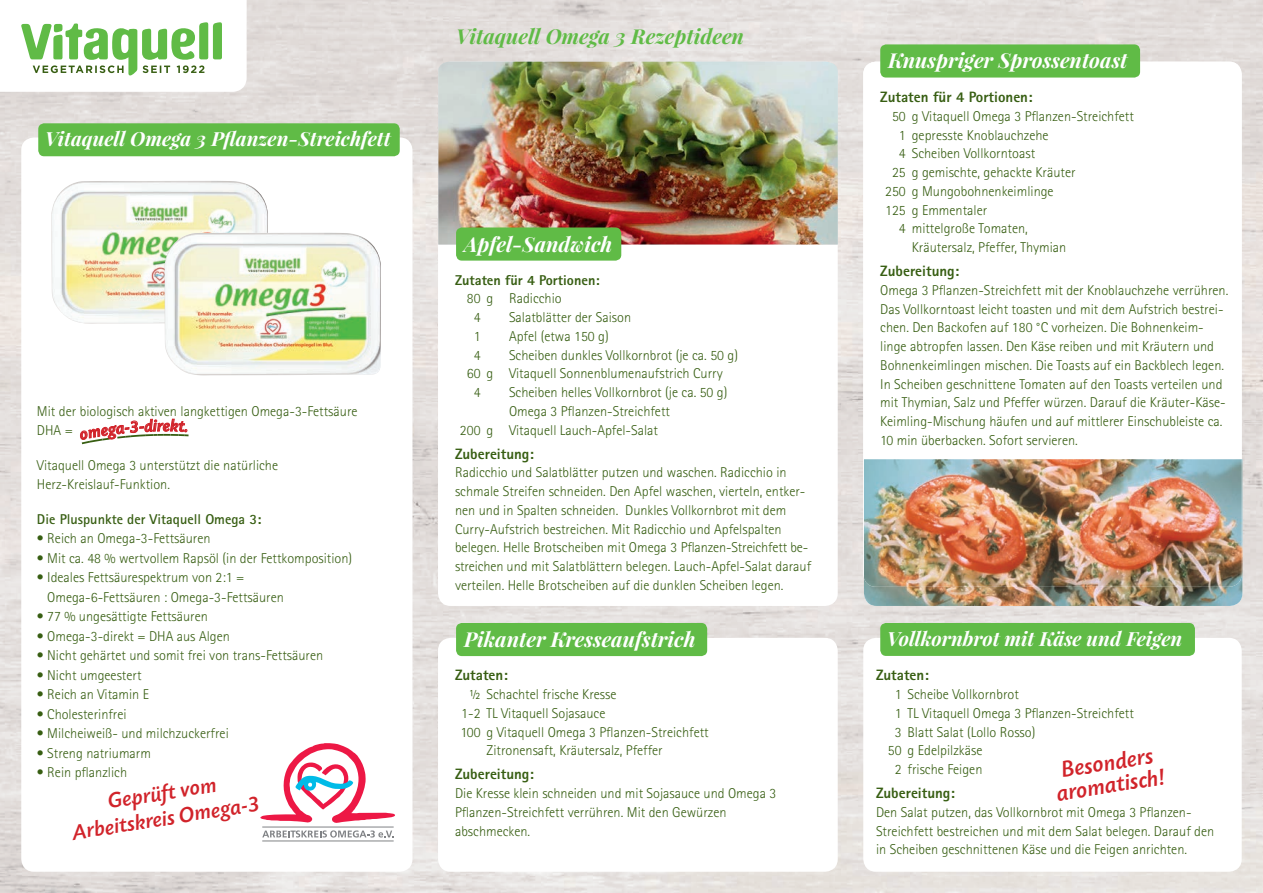
<style>
.page{position:relative;width:1263px;height:893px;background:#fff}
.page>*{position:absolute;margin:0;border:0;box-sizing:border-box;transform-origin:0 0}
.t1{font:24px/22.5px "Today SB Med Ita";color:#d1232a;text-align:center}
.t2{font:22.5px/25.5px "Today SB Med Ita";color:#d1232a;text-align:center}
.t3{font:italic 700 20.55px "Playfair Display";color:#fff}
.t4{font:italic 700 20.55px "Playfair Display";color:#60bb46}
.t5{font:italic 700 19.5px "Playfair Display";color:#fff}
.t6{font:17.25px "Today SB Med Ita";color:#d1232a}
.t7{font:800 15px "Rotis Sans Serif";color:#375e12}
.t8{font:300 14.25px/18.8px "Rotis Sans Serif";color:#375e12}
.t9{font:700 14.25px "Rotis Sans Serif";color:#375e12}
.t10{font:800 14.25px "Rotis Sans Serif";color:#375e12}
</style>
<div class="page">
<img style="left:0;top:0;width:1263px;height:893px">
<div style="left:438px;top:62px;width:400px;height:544px;background:#fff;border-radius:13px"></div>
<div style="left:438px;top:638px;width:400px;height:234px;background:#fff;border-radius:13px"></div>
<img style="left:438px;top:62px;width:400px;height:182px">
<div style="left:456px;top:227px;width:165px;height:34px;background:#60bb46;border-radius:6px"></div>
<div style="left:456px;top:623px;width:251px;height:33px;background:#60bb46;border-radius:6px"></div>
<div style="left:21px;top:137px;width:391px;height:735px;background:#fff;border-radius:13px"></div>
<div style="left:38px;top:123px;width:362px;height:33px;background:#60bb46;border-radius:6px"></div>
<svg style="left:0;top:0;width:247px;height:92px"></svg>
<div style="left:863px;top:62px;width:379px;height:525px;background:#fff;border-radius:13px"></div>
<img style="left:864px;top:587px;width:378px;height:19px">
<img style="left:864px;top:459px;width:378px;height:128px">
<img style="left:51px;top:181px;width:217px;height:143px">
<svg style="left:262px;top:830px;width:131px;height:8px"></svg>
<hr style="left:262px;top:841px;width:132px;height:1px;background:#808285">
<hr style="left:262px;top:827px;width:132px;height:1px;background:#808285">
<svg style="left:260px;top:743px;width:135px;height:80px"></svg>
<img style="left:165px;top:233px;width:216px;height:142px">
<div style="left:880px;top:44px;width:260px;height:34px;background:#60bb46;border-radius:6px"></div>
<div style="left:863px;top:638px;width:379px;height:234px;background:#fff;border-radius:13px"></div>
<div style="left:880px;top:623px;width:315px;height:33px;background:#60bb46;border-radius:6px"></div>
<svg style="left:80px;top:418px;width:108px;height:27px"></svg>
<h3 class="t5" style="left:45px;top:126px;width:347px">Vitaquell Omega 3 Pflanzen-Streichfett</h3>
<p class="t8" style="left:37px;top:401px;width:322px;line-height:19.5px">Mit der biologisch aktiven langkettigen Omega-3-Fettsäure<br>DHA =</p>
<p class="t8" style="left:37px;top:455px;width:243px;line-height:19.5px">Vitaquell Omega 3 unterstützt die natürliche<br>Herz-Kreislauf-Funktion.</p>
<p class="t9" style="left:37px;top:510px;width:226px">Die Pluspunkte der Vitaquell Omega 3:</p>
<p class="t8" style="left:37px;top:529px;width:175px">• Reich an Omega-3-Fettsäuren</p>
<p class="t8" style="left:37px;top:549px;width:317px">• Mit ca. 48 % wertvollem Rapsöl (in der Fettkomposition)</p>
<p class="t8" style="left:47px;top:568px;width:238px;line-height:19.5px;text-indent:-10px">• Ideales Fettsäurespektrum von 2:1 =<br>Omega-6-Fettsäuren : Omega-3-Fettsäuren</p>
<p class="t8" style="left:37px;top:607px;width:172px">• 77 % ungesättigte Fettsäuren</p>
<p class="t8" style="left:37px;top:627px;width:194px">• Omega-3-direkt = DHA aus Algen</p>
<p class="t8" style="left:37px;top:646px;width:288px">• Nicht gehärtet und somit frei von trans-Fettsäuren</p>
<p class="t8" style="left:37px;top:666px;width:106px">• Nicht umgeestert</p>
<p class="t8" style="left:37px;top:685px;width:114px">• Reich an Vitamin E</p>
<p class="t8" style="left:37px;top:705px;width:91px">• Cholesterinfrei</p>
<p class="t8" style="left:37px;top:724px;width:193px">• Milcheiweiß- und milchzuckerfrei</p>
<p class="t8" style="left:37px;top:744px;width:115px">• Streng natriumarm</p>
<p class="t8" style="left:37px;top:763px;width:92px">• Rein pflanzlich</p>
<p class="t6" style="left:163px;top:416px;width:9px">e</p>
<h2 class="t2" style="left:67px;top:795px;width:191px;rotate:-9deg">Geprüft vom<br>Arbeitskreis Omega-3</h2>
<h3 class="t4" style="left:456px;top:23px;width:289px">Vitaquell Omega 3 Rezeptideen</h3>
<h3 class="t3" style="left:464px;top:230px;width:150px">Apfel-Sandwich</h3>
<p class="t10" style="left:455px;top:271px;width:146px">Zutaten für 4 Portionen:</p>
<p class="t8" style="left:474px;top:289px;width:90px;text-indent:-7px">80 g Radicchio<br>4</p>
<p class="t8" style="left:509px;top:308px;width:124px">Salatblätter der Saison</p>
<p class="t8" style="left:474px;top:327px;width:8px">1</p>
<p class="t8" style="left:509px;top:327px;width:101px">Apfel (etwa 150 g)</p>
<p class="t8" style="left:474px;top:345px;width:8px">4</p>
<p class="t8" style="left:509px;top:345px;width:230px">Scheiben dunkles Vollkornbrot (je ca. 50 g)</p>
<p class="t8" style="left:467px;top:364px;width:257px">60 g Vitaquell Sonnenblumenaufstrich Curry</p>
<p class="t8" style="left:474px;top:383px;width:8px">4</p>
<p class="t8" style="left:509px;top:383px;width:220px">Scheiben helles Vollkornbrot (je ca. 50 g)</p>
<p class="t8" style="left:509px;top:402px;width:162px">Omega 3 Pflanzen-Streichfett</p>
<p class="t8" style="left:460px;top:420px;width:200px">200 g Vitaquell Lauch-Apfel-Salat</p>
<p class="t7" style="left:455px;top:444px;width:80px">Zubereitung:</p>
<p class="t8" style="left:455px;top:463px;width:358px">Radicchio und Salatblätter putzen und waschen. Radicchio in schmale Streifen schneiden. Den Apfel waschen, vierteln, entker&shy;nen und in Spalten schneiden. Dunkles Vollkornbrot mit dem Curry-Aufstrich bestreichen. Mit Radicchio und Apfelspalten belegen. Helle Brotscheiben mit Omega 3 Pflanzen-Streichfett be&shy;streichen und mit Salatblättern belegen. Lauch-Apfel-Salat darauf verteilen. Helle Brotscheiben auf die dunklen Scheiben legen.</p>
<h3 class="t3" style="left:464px;top:625px;width:233px">Pikanter Kresseaufstrich</h3>
<p class="t7" style="left:455px;top:666px;width:54px">Zutaten:</p>
<p class="t8" style="left:469px;top:685px;width:149px">½ Schachtel frische Kresse</p>
<p class="t8" style="left:461px;top:704px;width:146px">1-2 TL Vitaquell Sojasauce</p>
<p class="t8" style="left:460px;top:722px;width:250px">100 g Vitaquell Omega 3 Pflanzen-Streichfett</p>
<p class="t8" style="left:486px;top:741px;width:178px">Zitronensaft, Kräutersalz, Pfeffer</p>
<p class="t7" style="left:455px;top:765px;width:80px">Zubereitung:</p>
<p class="t8" style="left:455px;top:784px;width:323px">Die Kresse klein schneiden und mit Sojasauce und Omega 3<br>Pflanzen-Streichfett verrühren. Mit den Gewürzen abschmecken.</p>
<h3 class="t3" style="left:888px;top:47px;width:241px">Knuspriger Sprossentoast</h3>
<p class="t7" style="left:880px;top:87px;width:154px">Zutaten für 4 Portionen:</p>
<p class="t8" style="left:892px;top:107px;width:243px">50 g Vitaquell Omega 3 Pflanzen-Streichfett</p>
<p class="t8" style="left:899px;top:125px;width:151px">1 gepresste Knoblauchzehe</p>
<p class="t8" style="left:899px;top:144px;width:138px">4 Scheiben Vollkorntoast</p>
<p class="t8" style="left:892px;top:163px;width:185px">25 g gemischte, gehackte Kräuter</p>
<p class="t8" style="left:885px;top:182px;width:170px">250 g Mungobohnenkeimlinge</p>
<p class="t8" style="left:885px;top:200px;width:104px">125 g Emmentaler</p>
<p class="t8" style="left:899px;top:219px;width:130px">4 mittelgroße Tomaten,</p>
<p class="t8" style="left:912px;top:238px;width:156px">Kräutersalz, Pfeffer, Thymian</p>
<p class="t7" style="left:880px;top:261px;width:80px">Zubereitung:</p>
<p class="t8" style="left:880px;top:281px;width:350px">Omega 3 Pflanzen-Streichfett mit der Knoblauchzehe verrühren.<br>Das Vollkorntoast leicht toasten und mit dem Aufstrich bestrei&shy;chen. Den Backofen auf 180 °C vorheizen. Die Bohnenkeim&shy;linge abtropfen lassen. Den Käse reiben und mit Kräutern und Bohnenkeimlingen mischen. Die Toasts auf ein Backblech legen.<br>In Scheiben geschnittene Tomaten auf den Toasts verteilen und mit Thymian, Salz und Pfeffer würzen. Darauf die Kräuter-Käse-Keimling-Mischung häufen und auf mittlerer Einschubleiste ca.<br>10 min überbacken. Sofort servieren.</p>
<h3 class="t5" style="left:887px;top:625px;width:297px">Vollkornbrot mit Käse und Feigen</h3>
<p class="t7" style="left:876px;top:666px;width:54px">Zutaten:</p>
<p class="t8" style="left:895px;top:685px;width:126px">1 Scheibe Vollkornbrot</p>
<p class="t8" style="left:895px;top:704px;width:241px">1 TL Vitaquell Omega 3 Pflanzen-Streichfett</p>
<p class="t8" style="left:895px;top:722px;width:142px">3 Blatt Salat (Lollo Rosso)</p>
<p class="t8" style="left:888px;top:741px;width:96px">50 g Edelpilzkäse</p>
<p class="t8" style="left:895px;top:760px;width:89px">2 frische Feigen</p>
<p class="t7" style="left:876px;top:783px;width:80px">Zubereitung:</p>
<p class="t8" style="left:876px;top:803px;width:340px">Den Salat putzen, das Vollkornbrot mit Omega 3 Pflanzen-<br>Streichfett bestreichen und mit dem Salat belegen. Darauf den in Scheiben geschnittenen Käse und die Feigen anrichten.</p>
<h1 class="t1" style="left:1052px;top:761px;width:111px;rotate:-9deg">Besonders aromatisch!</h1>
</div>
